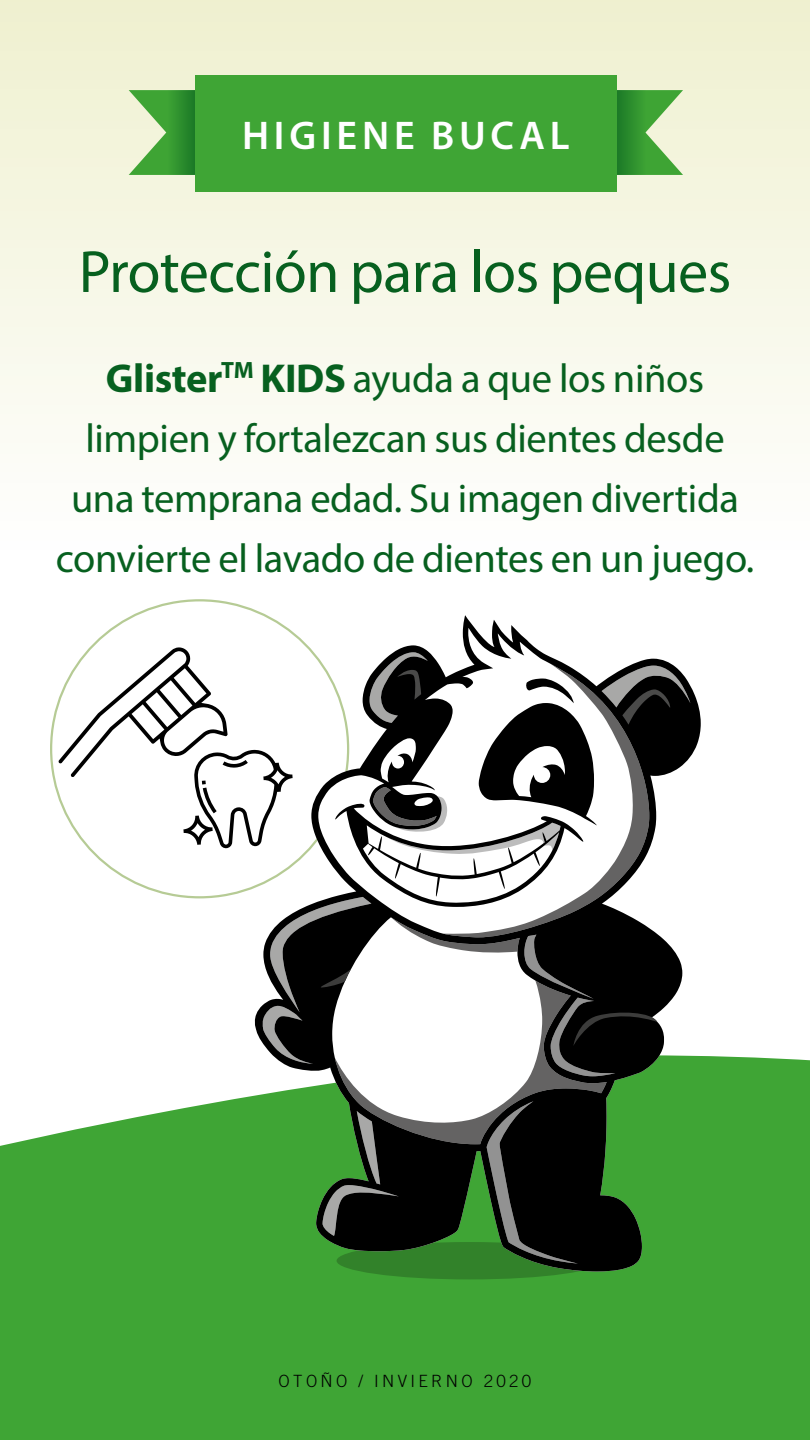
<style>
.page{position:relative;width:810px;height:1440px;background:#fff}
.page>*{position:absolute;margin:0;border:0;box-sizing:border-box;transform-origin:0 0}
.t1{font:60px "Myriad Pro";letter-spacing:-.01em;color:#07601f}
.t2{font:40.5px/60px "Myriad Pro";letter-spacing:-.01em;color:#07601f;text-align:center}
.t3{font:600 40.2px "Myriad Pro";letter-spacing:.12em;color:#fff}
.t4{font:300 16.88px "Trade Gothic LT Std";letter-spacing:.2em;color:#000}
.s1{font-weight:700}
</style>
<div class="page">
<div style="left:0;top:0;width:810px;height:641px;background:linear-gradient(to bottom,#eff0d0,#fff)"></div>
<svg style="left:129px;top:90px;width:66px;height:85px;background:#69b15f"></svg>
<svg style="left:617px;top:90px;width:66px;height:85px;background:#69b160"></svg>
<div style="left:195px;top:75px;width:422px;height:117px;background:#3fa535"></div>
<div style="left:51px;top:600px;width:297px;height:297px;background:#fff;border-radius:50%"></div>
<div style="left:0;top:1056px;width:810px;height:384px;background:#3fa535"></div>
<div style="left:337px;top:1242px;width:266px;height:37px;background:#32822a;border-radius:50%"></div>
<svg style="left:255px;top:615px;width:446px;height:657px"></svg>
<svg style="left:58px;top:647px;width:632px;height:617px"></svg>
<p class="t3" style="left:242px;top:110px;width:329px">HIGIENE BUCAL</p>
<h1 class="t1" style="left:79px;top:235px;width:654px">Protección para los peques</h1>
<p class="t2" style="left:56px;top:348px;width:700px"><span class="s1">Glister</span><sup>TM</sup> <span class="s1">KIDS</span> ayuda a que los niños limpien y fortalezcan sus dientes desde una temprana edad. Su imagen divertida convierte el lavado de dientes en un juego.</p>
<p class="t4" style="left:279px;top:1371px;width:254px">OTOÑO / INVIERNO 2020</p>
</div>
